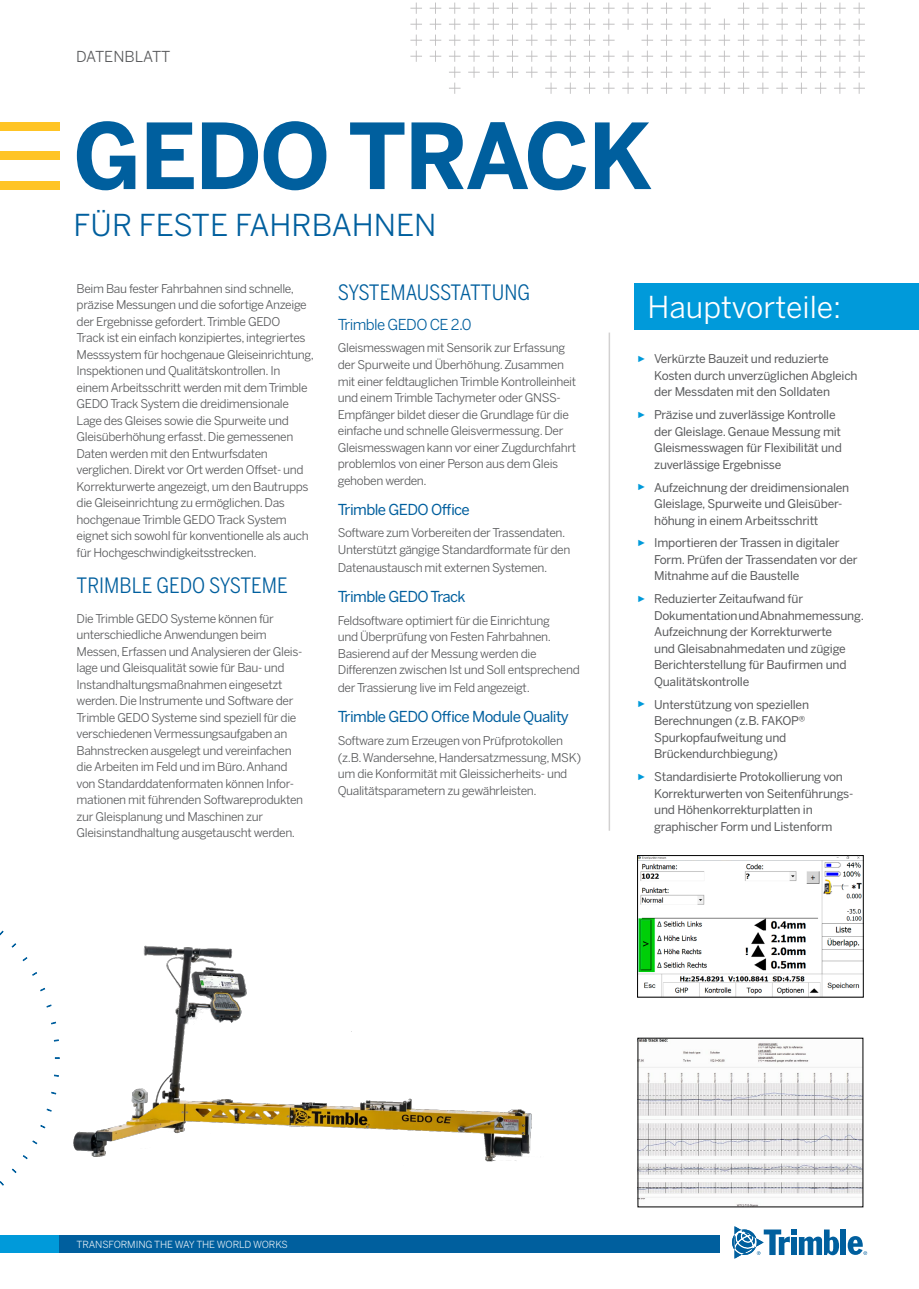
<style>
.page{position:relative;width:919px;height:1289px;background:#fff}
.page>*{position:absolute;margin:0;border:0;box-sizing:border-box;transform-origin:0 0}
.t1{font:700 90px "Benton Sans";letter-spacing:-.02em;color:#005f9e}
.t2{font:30px "Benton Sans";color:#005f9e}
.t3{font:30px "Benton Sans";color:#fff}
.t4{font:21px "Benton Sans Condensed";color:#005f9e}
.t5{font:15px "Benton Sans";letter-spacing:-.04em;color:#005f9e}
.t6{font:15px "Benton Sans";letter-spacing:-.04em;color:#005f9e}
.t7{font:15px "Benton Sans";color:#58595b}
.t8{font:12px/16.5px "Benton Sans";letter-spacing:-.03em;color:#58595b}
.t9{font:12px/16.5px "Benton Sans";letter-spacing:-.02em;color:#58595b}
.t10{font:9.75px "Benton Sans";letter-spacing:-.01em;color:#fff}
.s1{font-family:"Arial";font-size:9px;color:#009ada}
</style>
<div class="page">
<div style="left:0;top:122px;width:59px;height:9px;background:#ffc425"></div>
<div style="left:0;top:152px;width:59px;height:8px;background:#ffc425"></div>
<div style="left:0;top:181px;width:59px;height:8px;background:#ffc425"></div>
<div style="left:840px;top:1229px;width:6px;height:25px;background:#005f9e"></div>
<svg style="left:732px;top:1226px;width:107px;height:32px"></svg>
<svg style="left:847px;top:1236px;width:20px;height:18px"></svg>
<div style="left:0;top:1235px;width:717px;height:17px;background:#009ada"></div>
<div style="left:59px;top:1235px;width:660px;height:17px;background:#005f9e"></div>
<div style="left:634px;top:283px;width:284px;height:47px;background:#009ada"></div>
<hr style="left:608px;top:332px;width:2px;height:498px;background:#d2d1d1">
<svg style="left:54px;top:1074px;width:5px;height:3px"></svg>
<svg style="left:46px;top:1108px;width:6px;height:3px"></svg>
<svg style="left:40px;top:1125px;width:6px;height:3px"></svg>
<svg style="left:32px;top:1140px;width:6px;height:4px"></svg>
<svg style="left:23px;top:1155px;width:5px;height:4px"></svg>
<svg style="left:12px;top:1168px;width:5px;height:5px"></svg>
<svg style="left:0;top:1181px;width:4px;height:4px"></svg>
<svg style="left:0;top:930px;width:4px;height:5px"></svg>
<svg style="left:11px;top:943px;width:5px;height:4px"></svg>
<svg style="left:22px;top:957px;width:6px;height:4px"></svg>
<svg style="left:32px;top:972px;width:5px;height:4px"></svg>
<svg style="left:40px;top:987px;width:5px;height:4px"></svg>
<svg style="left:46px;top:1004px;width:6px;height:3px"></svg>
<img style="left:639px;top:857px;width:222px;height:138px">
<div style="left:637px;top:855px;width:226px;height:142px;border:1px solid #000"></div>
<img style="left:639px;top:1039px;width:222px;height:166px">
<svg style="left:410px;top:3px;width:454px;height:91px"></svg>
<img style="left:73px;top:945px;width:459px;height:217px">
<p class="t7" style="left:76px;top:48px;width:96px">DATENBLATT</p>
<h1 class="t1" style="left:73px;top:100px;width:581px">GEDO TRACK</h1>
<h2 class="t2" style="left:74px;top:207px;width:364px">FÜR FESTE FAHRBAHNEN</h2>
<p class="t8" style="left:77px;top:280px;width:239px">Beim Bau fester Fahrbahnen sind schnelle, präzise Messungen und die sofortige Anzeige der Ergebnisse gefordert. Trimble GEDO<br>Track ist ein einfach konzipiertes, integriertes Messsystem für hochgenaue Gleiseinrichtung, Inspektionen und Qualitätskontrollen. In einem Arbeitsschritt werden mit dem Trimble GEDO Track System die dreidimensionale Lage des Gleises sowie die Spurweite und Gleisüberhöhung erfasst. Die gemessenen Daten werden mit den Entwurfsdaten verglichen. Direkt vor Ort werden Offset- und Korrekturwerte angezeigt, um den Bautrupps die Gleiseinrichtung zu ermöglichen. Das hochgenaue Trimble GEDO Track System eignet sich sowohl für konventionelle als auch für Hochgeschwindigkeitsstrecken.</p>
<h3 class="t4" style="left:77px;top:572px;width:212px">TRIMBLE GEDO SYSTEME</h3>
<p class="t8" style="left:77px;top:610px;width:228px">Die Trimble GEDO Systeme können für unterschiedliche Anwendungen beim Messen, Erfassen und Analysieren der Gleis&shy;lage und Gleisqualität sowie für Bau- und Instandhaltungsmaßnahmen eingesetzt werden. Die Instrumente und Software der Trimble GEDO Systeme sind speziell für die verschiedenen Vermessungsaufgaben an Bahnstrecken ausgelegt und vereinfachen die Arbeiten im Feld und im Büro. Anhand von Standarddatenformaten können Infor&shy;mationen mit führenden Softwareprodukten zur Gleisplanung und Maschinen zur Gleisinstandhaltung ausgetauscht werden.</p>
<h3 class="t4" style="left:338px;top:279px;width:194px">SYSTEMAUSSTATTUNG</h3>
<p class="t6" style="left:338px;top:315px;width:135px">Trimble GEDO CE 2.0</p>
<p class="t8" style="left:338px;top:340px;width:240px">Gleismesswagen mit Sensorik zur Erfassung der Spurweite und Überhöhung. Zusammen mit einer feldtauglichen Trimble Kontrolleinheit und einem Trimble Tachymeter oder GNSS-Empfänger bildet dieser die Grundlage für die einfache und schnelle Gleisvermessung. Der Gleismesswagen kann vor einer Zugdurchfahrt problemlos von einer Person aus dem Gleis gehoben werden.</p>
<p class="t5" style="left:338px;top:500px;width:133px">Trimble GEDO Office</p>
<p class="t8" style="left:338px;top:525px;width:234px">Software zum Vorbereiten der Trassendaten.<br>Unterstützt gängige Standardformate für den</p>
<p class="t8" style="left:338px;top:559px;width:211px">Datenaustausch mit externen Systemen.</p>
<p class="t5" style="left:338px;top:587px;width:129px">Trimble GEDO Track</p>
<p class="t8" style="left:338px;top:612px;width:243px">Feldsoftware optimiert für die Einrichtung<br>und Überprüfung von Festen Fahrbahnen.<br>Basierend auf der Messung werden die Differenzen zwischen Ist und Soll entsprechend</p>
<p class="t8" style="left:338px;top:679px;width:193px">der Trassierung live im Feld angezeigt.</p>
<p class="t5" style="left:338px;top:708px;width:232px">Trimble GEDO Office Module Quality</p>
<p class="t8" style="left:338px;top:732px;width:245px">Software zum Erzeugen von Prüfprotokollen (z.B. Wandersehne, Handersatzmessung, MSK) um die Konformität mit Gleissicherheits- und Qualitätsparametern zu gewährleisten.</p>
<h2 class="t3" style="left:647px;top:289px;width:195px">Hauptvorteile:</h2>
<p class="t9" style="left:654px;top:350px;width:205px;text-indent:-17px"><span class="s1">►</span> Verkürzte Bauzeit und reduzierte<br>Kosten durch unverzüglichen Abgleich der Messdaten mit den Solldaten</p>
<p class="t9" style="left:654px;top:406px;width:189px;text-indent:-17px"><span class="s1">►</span> Präzise und zuverlässige Kontrolle der Gleislage. Genaue Messung mit Gleismesswagen für Flexibilität und zuverlässige Ergebnisse</p>
<p class="t9" style="left:654px;top:479px;width:197px;text-indent:-17px"><span class="s1">►</span> Aufzeichnung der dreidimensionalen<br>Gleislage, Spurweite und Gleisüber&shy;höhung in einem Arbeitsschritt</p>
<p class="t9" style="left:654px;top:535px;width:205px;text-indent:-17px"><span class="s1">►</span> Importieren der Trassen in digitaler<br>Form. Prüfen der Trassendaten vor der<br>Mitnahme auf die Baustelle</p>
<p class="t9" style="left:654px;top:590px;width:211px;text-indent:-17px"><span class="s1">►</span> Reduzierter Zeitaufwand für<br>Dokumentation und Abnahmemessung.<br>Aufzeichnung der Korrekturwerte<br>und Gleisabnahmedaten und zügige<br>Berichterstellung für Baufirmen und<br>Qualitätskontrolle</p>
<p class="t9" style="left:654px;top:696px;width:156px;text-indent:-17px"><span class="s1">►</span> Unterstützung von speziellen<br>Berechnungen (z.B. FAKOP®<br>Spurkopfaufweitung und<br>Brückendurchbiegung)</p>
<p class="t9" style="left:654px;top:768px;width:201px;text-indent:-17px"><span class="s1">►</span> Standardisierte Protokollierung von Korrekturwerten von Seitenführungs&shy;und Höhenkorrekturplatten in graphischer Form und Listenform</p>
<p class="t10" style="left:76px;top:1238px;width:213px">TRANSFORMING THE WAY THE WORLD WORKS</p>
</div>
